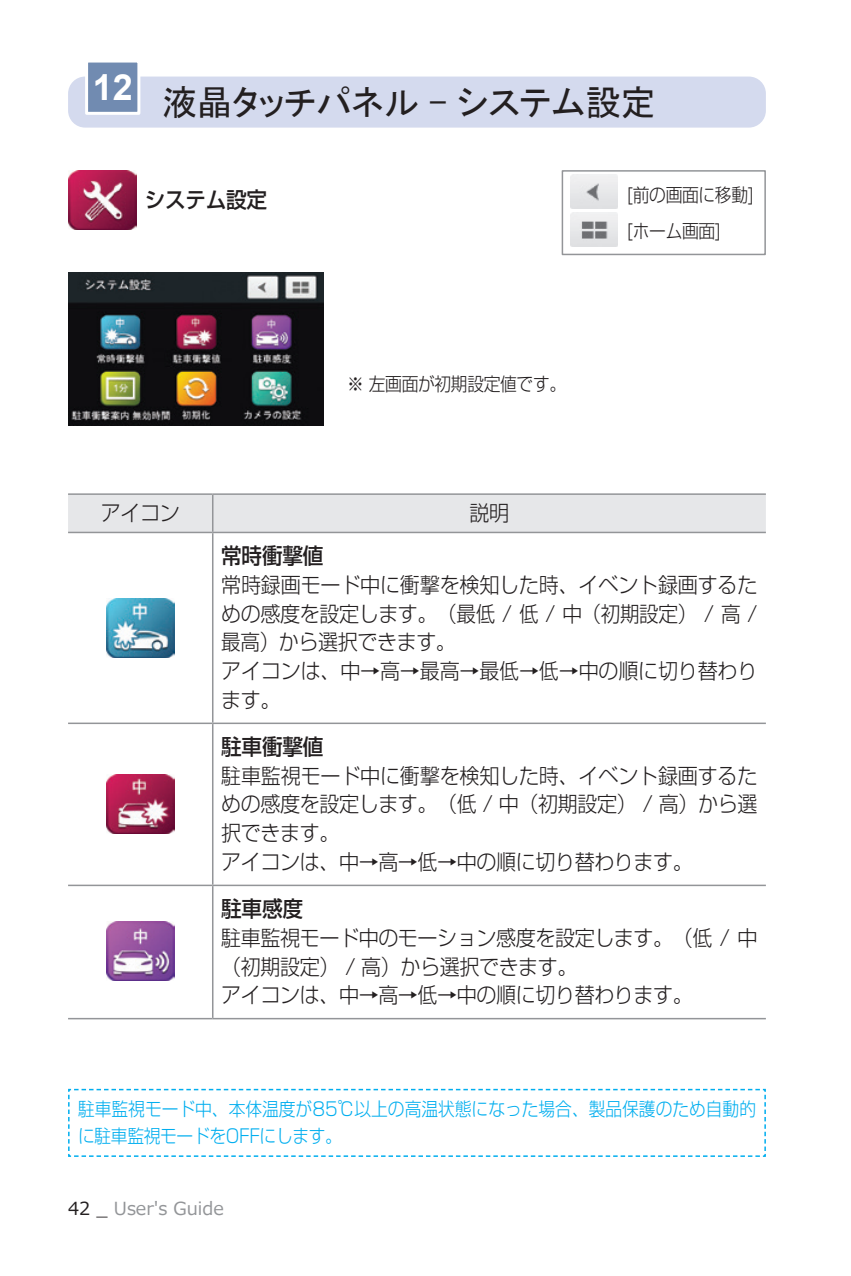
<style>
.page{position:relative;width:851px;height:1276px;background:#fff}
.page>*{position:absolute;margin:0;border:0;box-sizing:border-box;transform-origin:0 0}
.t1{font:35.4px "MS P Gothic";letter-spacing:-.01em;color:#231f20}
.t2{font:500 21.9px "Shin Go Pro";letter-spacing:-.01em;color:#231f20;scale:.94 1}
.t3{font:300 21.3px/28.8px "Shin Go Pro";letter-spacing:-.02em;color:#231f20;scale:.94 1}
.t4{font:300 18.6px/27px "Shin Go Pro";color:#00aeef;scale:.9 1}
.t5{font:300 18.6px/36px "Shin Go Pro";letter-spacing:-.02em;color:#231f20;scale:.9 1}
.t6{font:18px "Meiryo";color:#939598}
.s1{color:#231f20}
</style>
<div class="page">
<div style="left:68px;top:77px;width:697px;height:51px;background:#d4daee;border-radius:17px"></div>
<div style="left:87px;top:61px;width:52px;height:52px;background:#718bb1"></div>
<div style="left:85px;top:60px;width:55px;height:55px;border:3px solid #fff"></div>
<img style="left:68px;top:272px;width:255px;height:153px">
<img style="left:68px;top:171px;width:68px;height:58px">
<div style="left:68px;top:495px;width:697px;height:37px;background:#e6e7e9"></div>
<hr style="left:68px;top:493px;width:145px;height:2px;background:#939598">
<hr style="left:213px;top:493px;width:552px;height:2px;background:#939598">
<hr style="left:212px;top:495px;width:1px;height:37px;background:#939598">
<hr style="left:68px;top:532px;width:145px;height:1px;background:#939598">
<hr style="left:213px;top:532px;width:552px;height:1px;background:#939598">
<hr style="left:212px;top:533px;width:1px;height:189px;background:#939598">
<hr style="left:68px;top:722px;width:145px;height:2px;background:#939598">
<hr style="left:213px;top:722px;width:552px;height:2px;background:#939598">
<hr style="left:212px;top:724px;width:1px;height:160px;background:#939598">
<hr style="left:68px;top:884px;width:145px;height:2px;background:#939598">
<hr style="left:213px;top:884px;width:552px;height:2px;background:#939598">
<hr style="left:212px;top:886px;width:1px;height:132px;background:#939598">
<hr style="left:68px;top:1018px;width:145px;height:1px;background:#939598">
<hr style="left:213px;top:1018px;width:552px;height:1px;background:#939598">
<img style="left:106px;top:598px;width:68px;height:59px">
<img style="left:106px;top:774px;width:68px;height:59px">
<img style="left:106px;top:921px;width:68px;height:59px">
<div style="left:561px;top:170px;width:204px;height:85px;border:2px solid #939598"></div>
<img style="left:570px;top:175px;width:47px;height:34px">
<img style="left:570px;top:213px;width:47px;height:34px">
<svg style="left:68px;top:1088px;width:698px;height:69px"></svg>
<h1 class="t1" style="left:93px;top:84px;width:564px"><sup>12</sup> 液晶タッチパネル - システム設定</h1>
<p class="t2" style="left:145px;top:182px;width:132px">システム設定</p>
<p class="t5" style="left:347px;top:363px;width:245px">※ 左画面が初期設定値です。</p>
<p class="t5" style="left:627px;top:174px;width:142px">[前の画面に移動] [ホーム画面]</p>
<p class="t3" style="left:101px;top:496px;width:85px">アイコン</p>
<p class="t3" style="left:469px;top:496px;width:44px">説明</p>
<p class="t2" style="left:221px;top:538px;width:110px">常時衝撃値</p>
<p class="t3" style="left:221px;top:568px;width:572px">常時録画モード中に衝撃を検知した時、イベント録画するための感度を設定します。（最低 / 低 / 中（初期設定） / 高 /最高）から選択できます。<br>アイコンは、中→高→最高→最低→低→中の順に切り替わります。</p>
<p class="t2" style="left:221px;top:729px;width:110px">駐車衝撃値</p>
<p class="t3" style="left:221px;top:758px;width:572px">駐車監視モード中に衝撃を検知した時、イベント録画するための感度を設定します。（低 / 中（初期設定） / 高）から選択できます。<br>アイコンは、中→高→低→中の順に切り替わります。</p>
<p class="t2" style="left:221px;top:891px;width:88px">駐車感度</p>
<p class="t3" style="left:221px;top:920px;width:571px">駐車監視モード中のモーション感度を設定します。（低 / 中（初期設定） / 高）から選択できます。<br>アイコンは、中→高→低→中の順に切り替わります。</p>
<p class="t4" style="left:78px;top:1093px;width:754px">駐車監視モード中、本体温度が85℃以上の高温状態になった場合、製品保護のため自動的に駐車監視モードをOFFにします。</p>
<p class="t6" style="left:68px;top:1196px;width:157px"><span class="s1">42 _</span> User's Guide</p>
</div>
